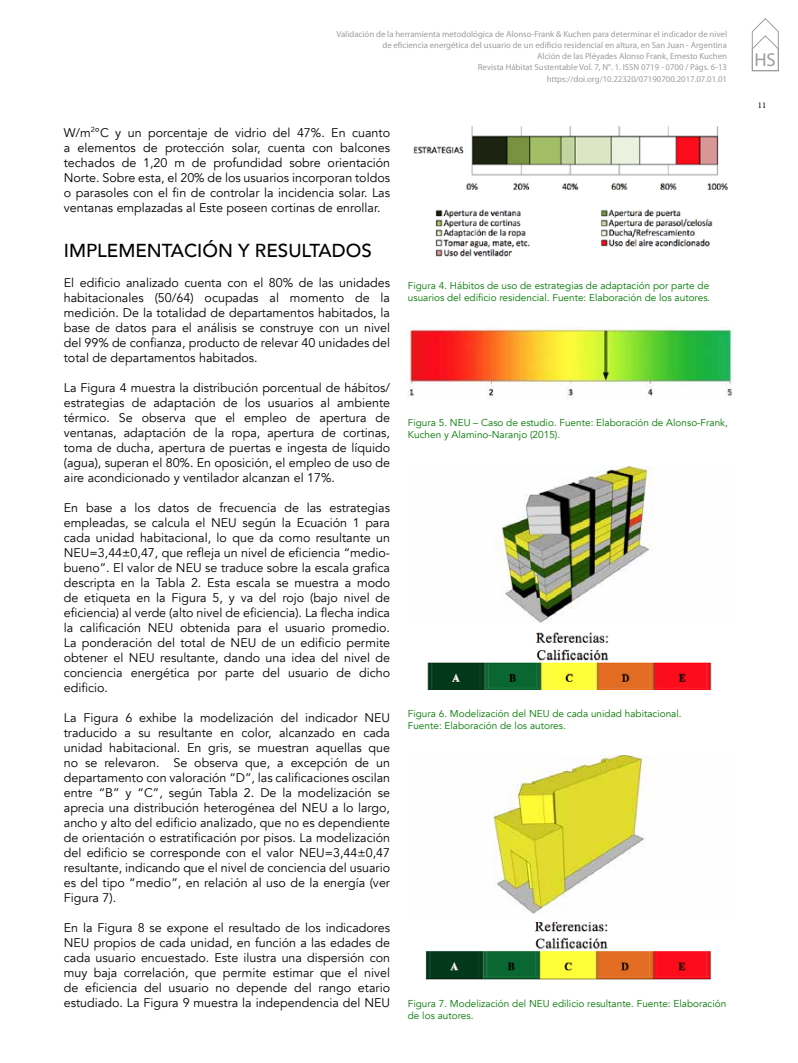
<style>
.page{position:relative;width:798px;height:1063px;background:#fff}
.page>*{position:absolute;margin:0;border:0;box-sizing:border-box;transform-origin:0 0}
.t1{font:500 18.75px "Avenir";color:#000}
.t2{font:18.75px "Myriad Pro";color:#9d9d9c}
.t3{font:12.5px/15px "Avenir";color:#000;text-align:justify}
.t4{font:10px/12px "Avenir";color:#007800}
.t5{font:8.75px/11.2px "Myriad Pro";color:#9d9d9c;text-align:right}
.t6{font:8.75px "Minion Pro";color:#000}
</style>
<div class="page">
<svg style="left:751px;top:18px;width:27px;height:53px"></svg>
<img style="left:413px;top:126px;width:315px;height:131px">
<img style="left:407px;top:328px;width:326px;height:70px">
<img style="left:494px;top:466px;width:159px;height:157px">
<img style="left:427px;top:633px;width:285px;height:56px">
<img style="left:493px;top:756px;width:159px;height:157px">
<img style="left:425px;top:922px;width:287px;height:57px">
<p class="t5" style="left:336px;top:28px;width:392px">Validación de la herramienta metodológica de Alonso-Frank &amp; Kuchen para determinar el indicador de nivel de eficiencia energética del usuario de un edificio residencial en altura, en San Juan - Argentina<br>Alción de las Pléyades Alonso Frank, Ernesto Kuchen<br>Revista Hábitat Sustentable Vol. 7, N°. 1. ISSN 0719 - 0700 / Págs. 6-13 https://doi.org/10.22320/07190700.2017.07.01.01</p>
<p class="t3" style="left:64px;top:125px;width:327px">W/m<sup>2</sup>°C y un porcentaje de vidrio del 47%. En cuanto a elementos de protección solar, cuenta con balcones techados de 1,20 m de profundidad sobre orientación Norte. Sobre esta, el 20% de los usuarios incorporan toldos o parasoles con el fin de controlar la incidencia solar. Las ventanas emplazadas al Este poseen cortinas de enrollar.</p>
<h1 class="t1" style="left:64px;top:234px;width:309px">IMPLEMENTACIÓN Y RESULTADOS</h1>
<p class="t3" style="left:64px;top:275px;width:327px">El edificio analizado cuenta con el 80% de las unidades habitacionales (50/64) ocupadas al momento de la medición. De la totalidad de departamentos habitados, la base de datos para el análisis se construye con un nivel del 99% de confianza, producto de relevar 40 unidades del total de departamentos habitados.</p>
<p class="t3" style="left:64px;top:380px;width:327px">La Figura 4 muestra la distribución porcentual de hábitos/ estrategias de adaptación de los usuarios al ambiente térmico. Se observa que el empleo de apertura de ventanas, adaptación de la ropa, apertura de cortinas, toma de ducha, apertura de puertas e ingesta de líquido (agua), superan el 80%. En oposición, el empleo de uso de aire acondicionado y ventilador alcanzan el 17%.</p>
<p class="t3" style="left:64px;top:500px;width:328px">En base a los datos de frecuencia de las estrategias empleadas, se calcula el NEU según la Ecuación 1 para cada unidad habitacional, lo que da como resultante un NEU=3,44±0,47, que refleja un nivel de eficiencia “medio&shy;bueno”. El valor de NEU se traduce sobre la escala grafica descripta en la Tabla 2. Esta escala se muestra a modo de etiqueta en la Figura 5, y va del rojo (bajo nivel de eficiencia) al verde (alto nivel de eficiencia). La flecha indica la calificación NEU obtenida para el usuario promedio.<br>La ponderación del total de NEU de un edificio permite obtener el NEU resultante, dando una idea del nivel de conciencia energética por parte del usuario de dicho edificio.</p>
<p class="t3" style="left:64px;top:710px;width:327px">La Figura 6 exhibe la modelización del indicador NEU traducido a su resultante en color, alcanzado en cada unidad habitacional. En gris, se muestran aquellas que no se relevaron. Se observa que, a excepción de un departamento con valoración “D”, las calificaciones oscilan entre “B” y “C”, según Tabla 2. De la modelización se aprecia una distribución heterogénea del NEU a lo largo, ancho y alto del edificio analizado, que no es dependiente de orientación o estratificación por pisos. La modelización del edificio se corresponde con el valor NEU=3,44±0,47 resultante, indicando que el nivel de conciencia del usuario es del tipo “medio”, en relación al uso de la energía (ver Figura 7).</p>
<p class="t3" style="left:64px;top:920px;width:327px">En la Figura 8 se expone el resultado de los indicadores NEU propios de cada unidad, en función a las edades de cada usuario encuestado. Este ilustra una dispersión con muy baja correlación, que permite estimar que el nivel de eficiencia del usuario no depende del rango etario estudiado. La Figura 9 muestra la independencia del NEU</p>
<p class="t4" style="left:407px;top:280px;width:304px">Figura 4. Hábitos de uso de estrategias de adaptación por parte de usuarios del edificio residencial. Fuente: Elaboración de los autores.</p>
<p class="t4" style="left:407px;top:417px;width:321px">Figura 5. NEU – Caso de estudio. Fuente: Elaboración de Alonso-Frank,<br>Kuchen y Alamino-Naranjo (2015).</p>
<p class="t4" style="left:407px;top:708px;width:275px">Figura 6. Modelización del NEU de cada unidad habitacional.<br>Fuente: Elaboración de los autores.</p>
<p class="t4" style="left:407px;top:997px;width:320px">Figura 7. Modelización del NEU edilicio resultante. Fuente: Elaboración de los autores.</p>
<h1 class="t2" style="left:754px;top:48px;width:23px">HS</h1>
<p class="t6" style="left:757px;top:99px;width:10px">11</p>
</div>
